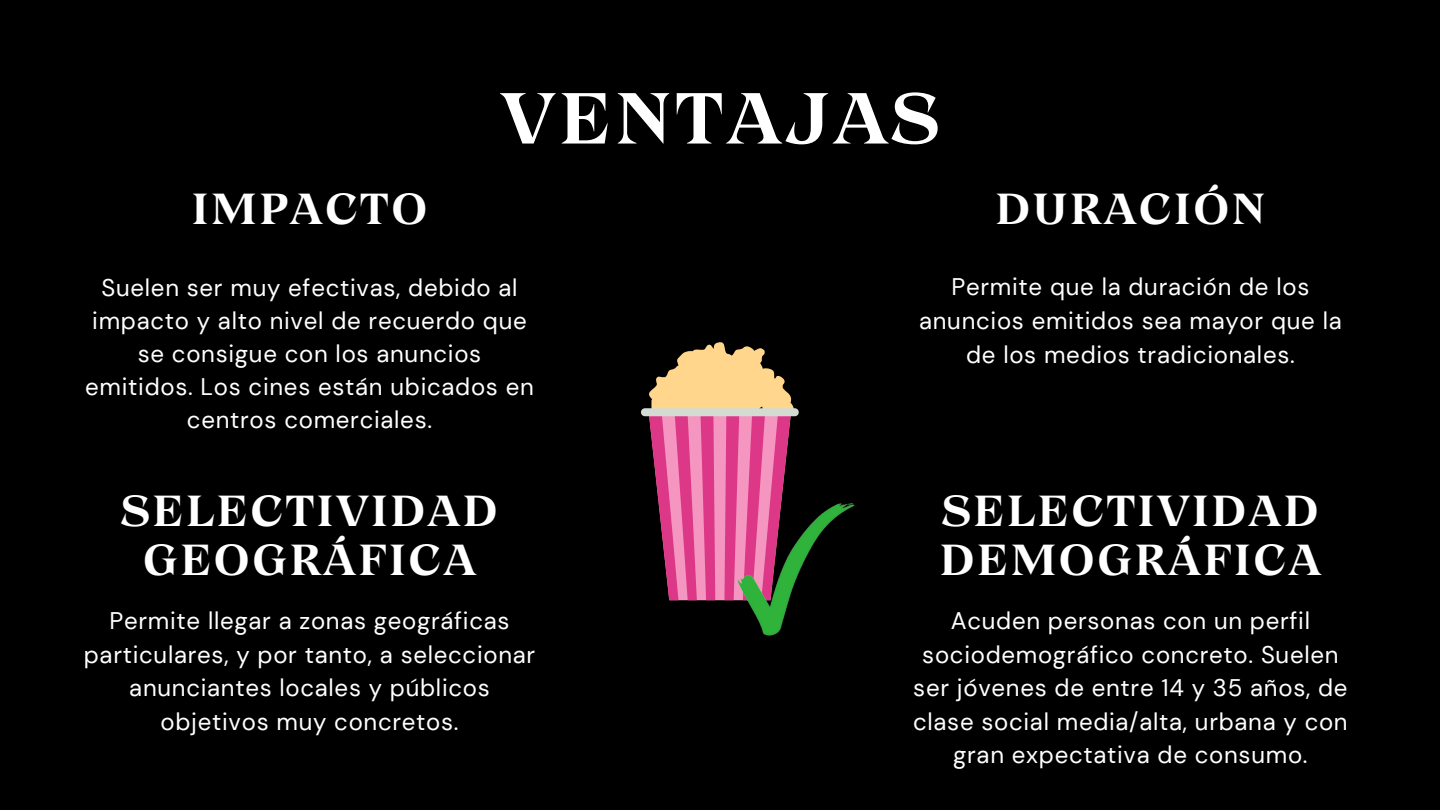
<style>
.page{position:relative;width:1440px;height:810px;background:#000}
.page>*{position:absolute;margin:0;border:0;box-sizing:border-box;transform-origin:0 0}
.t1{font:72px "Grand Cru Bold S";letter-spacing:.03em;color:#fff}
.t2{font:43.2px/48.4px "Grand Cru Bold S";letter-spacing:.03em;color:#fff}
.t3{font:24px/33.6px "DM Sans";letter-spacing:.03em;color:#fff;text-align:center}
</style>
<div class="page">
<svg style="left:641px;top:342px;width:158px;height:258px"></svg>
<img style="left:738px;top:504px;width:117px;height:131px">
<h2 class="t2" style="left:191px;top:185px;width:238px">IMPACTO</h2>
<h2 class="t1" style="left:500px;top:72px;width:442px">VENTAJAS</h2>
<h2 class="t2" style="left:995px;top:185px;width:273px">DURACIÓN</h2>
<p class="t3" style="left:85px;top:271px;width:450px;line-height:33px">Suelen ser muy efectivas, debido al impacto y alto nivel de recuerdo que se consigue con los anuncios emitidos. Los cines están ubicados en centros comerciales.</p>
<p class="t2" style="left:121px;top:487px;width:379px;text-align:center">SELECTIVIDAD<br>GEOGRÁFICA</p>
<h2 class="t3" style="left:84px;top:604px;width:453px">Permite llegar a zonas geográficas particulares, y por tanto, a seleccionar anunciantes locales y públicos objetivos muy concretos.</h2>
<p class="t3" style="left:919px;top:270px;width:424px">Permite que la duración de los anuncios emitidos sea mayor que la de los medios tradicionales.</p>
<p class="t2" style="left:939px;top:487px;width:384px">SELECTIVIDAD<br>DEMOGRÁFICA</p>
<p class="t3" style="left:913px;top:604px;width:436px">Acuden personas con un perfil sociodemográfico concreto. Suelen ser jóvenes de entre 14 y 35 años, de clase social media/alta, urbana y con gran expectativa de consumo.</p>
</div>
